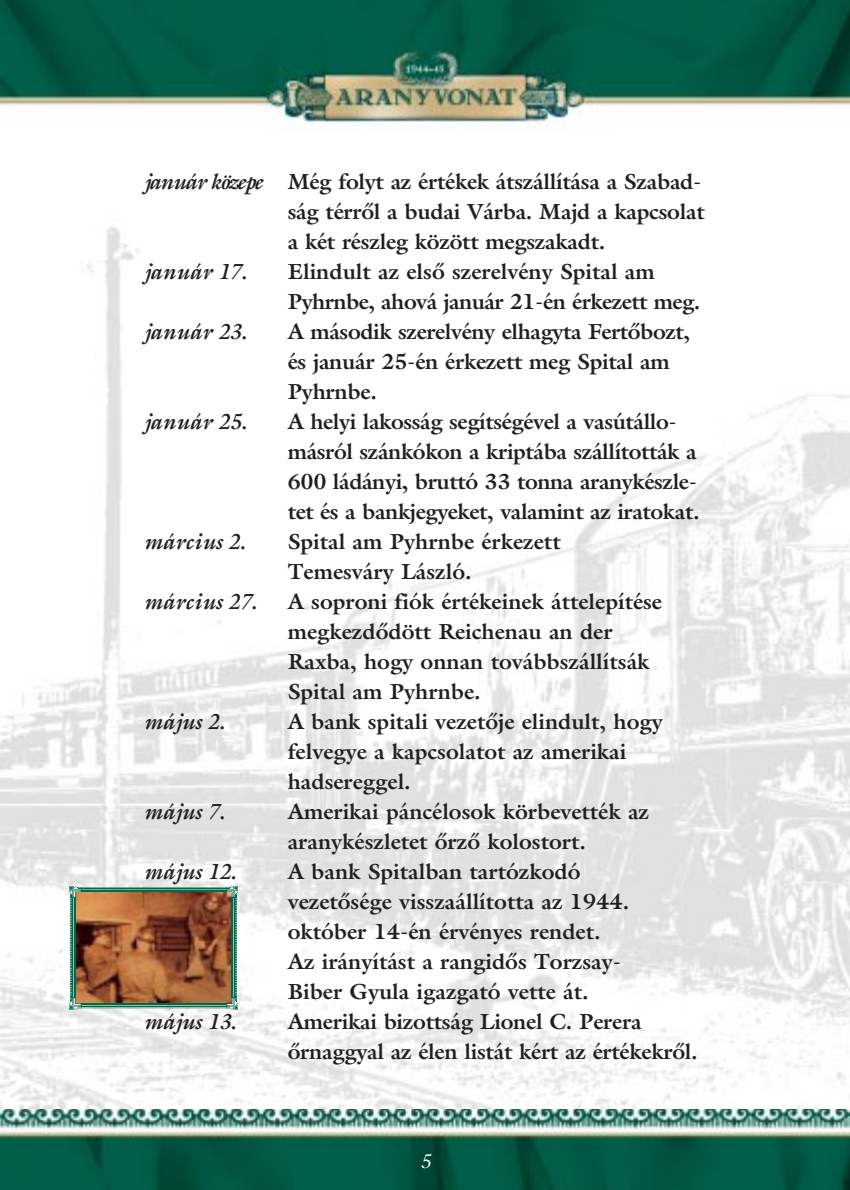
<style>
.page{position:relative;width:850px;height:1190px;background:#fff}
.page>*{position:absolute;margin:0;border:0;box-sizing:border-box;transform-origin:0 0}
.t1{font:700 22px/30px "H Galliard";color:#231f1f}
.t2{font:700 22px/30px "H Galliard";letter-spacing:-.02em;color:#231f1f}
.t3{font:italic 700 22px "H Galliard";color:#231f1f}
.t4{font:italic 300 20px "H Galliard";color:#fff}
.s1{font-style:italic}
</style>
<div class="page">
<img style="left:0;top:0;width:850px;height:1190px">
<img style="left:0;top:134px;width:850px;height:974px">
<img style="left:75px;top:892px;width:157px;height:111px">
<svg style="left:70px;top:886px;width:11px;height:12px"></svg>
<img style="left:81px;top:886px;width:145px;height:6px">
<svg style="left:226px;top:886px;width:12px;height:12px"></svg>
<img style="left:232px;top:898px;width:6px;height:100px">
<svg style="left:226px;top:998px;width:12px;height:11px"></svg>
<img style="left:81px;top:1004px;width:145px;height:5px">
<svg style="left:70px;top:998px;width:11px;height:11px"></svg>
<img style="left:70px;top:898px;width:5px;height:100px">
<p class="t1" style="left:288px;top:169px;width:418px;text-indent:-144px"><span class="s1">január közepe</span> Még folyt az értékek átszállítása a Szabad&shy;ság térrôl a budai Várba. Majd a kapcsolat a két részleg között megszakadt.</p>
<p class="t3" style="left:144px;top:263px;width:105px">január 17.</p>
<p class="t1" style="left:288px;top:259px;width:414px">Elindult az elsô szerelvény Spital am<br>Pyhrnbe, ahová január 21-én érkezett meg.</p>
<p class="t3" style="left:144px;top:323px;width:105px">január 23.</p>
<p class="t2" style="left:288px;top:319px;width:404px">A második szerelvény elhagyta Fertôbozt, és január 25-én érkezett meg Spital am<br>Pyhrnbe.</p>
<p class="t3" style="left:144px;top:413px;width:105px">január 25.</p>
<p class="t2" style="left:288px;top:409px;width:413px">A helyi lakosság segítségével a vasútállo&shy;másról szánkókon a kriptába szállították a 600 ládányi, bruttó 33 tonna aranykészle&shy;tet és a bankjegyeket, valamint az iratokat.</p>
<p class="t3" style="left:144px;top:533px;width:103px">március 2.</p>
<p class="t1" style="left:288px;top:529px;width:274px">Spital am Pyhrnbe érkezett<br>Temesváry László.</p>
<p class="t3" style="left:144px;top:593px;width:115px">március 27.</p>
<p class="t1" style="left:288px;top:589px;width:376px">A soproni fiók értékeinek áttelepítése megkezdôdött Reichenau an der<br>Raxba, hogy onnan továbbszállítsák<br>Spital am Pyhrnbe.</p>
<p class="t3" style="left:144px;top:713px;width:83px">május 2.</p>
<p class="t1" style="left:288px;top:709px;width:377px">A bank spitali vezetôje elindult, hogy felvegye a kapcsolatot az amerikai hadsereggel.</p>
<p class="t3" style="left:144px;top:803px;width:83px">május 7.</p>
<p class="t1" style="left:288px;top:799px;width:363px">Amerikai páncélosok körbevették az aranykészletet ôrzô kolostort.</p>
<p class="t3" style="left:144px;top:863px;width:94px">május 12.</p>
<p class="t1" style="left:288px;top:859px;width:343px">A bank Spitalban tartózkodó vezetôsége visszaállította az 1944. október 14-én érvényes rendet.<br>Az irányítást a rangidôs Torzsay-<br>Biber Gyula igazgató vette át.</p>
<p class="t3" style="left:144px;top:1013px;width:94px">május 13.</p>
<p class="t1" style="left:288px;top:1009px;width:412px">Amerikai bizottság Lionel C. Perera ôrnaggyal az élen listát kért az értékekrôl.</p>
<p class="t4" style="left:420px;top:1154px;width:12px">5</p>
</div>
